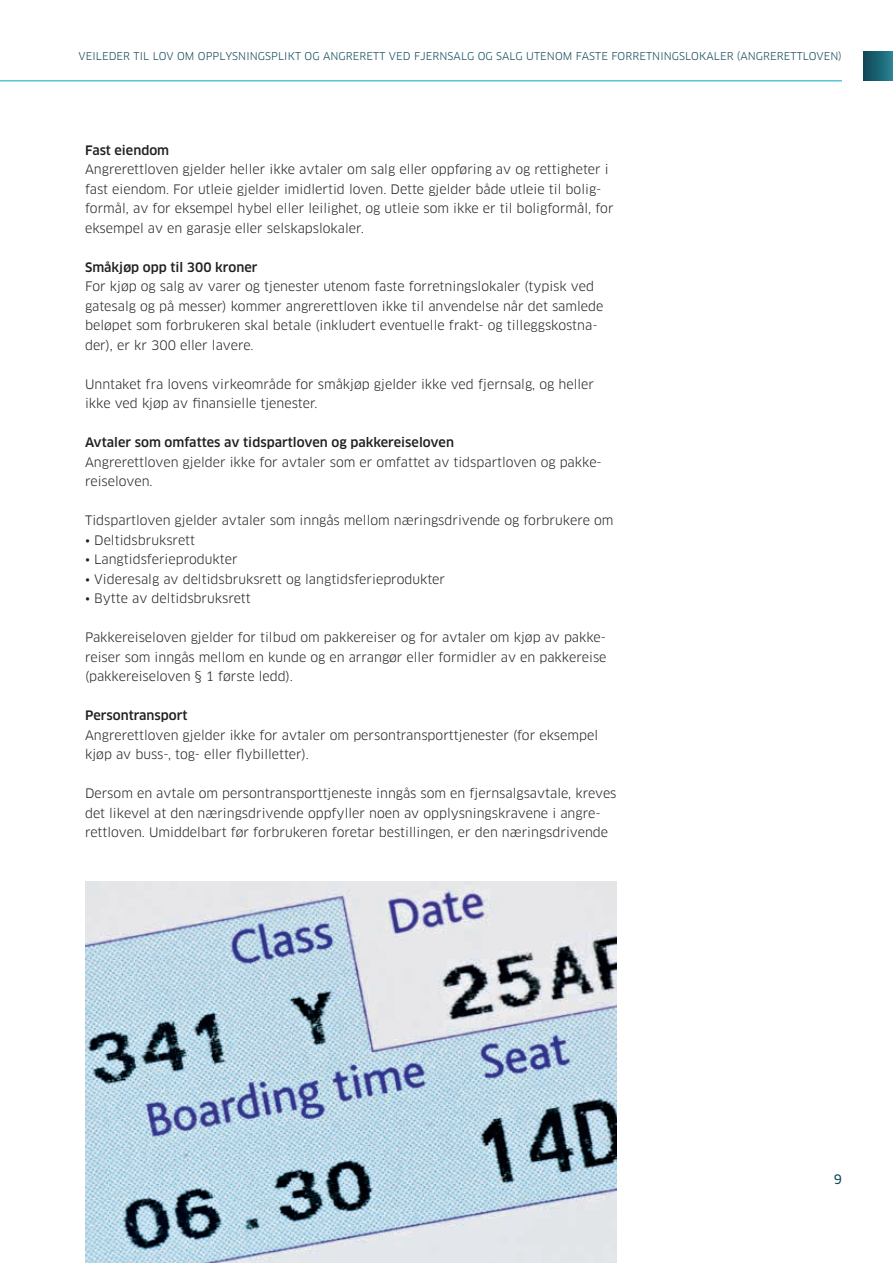
<style>
.page{position:relative;width:893px;height:1263px;background:#fff}
.page>*{position:absolute;margin:0;border:0;box-sizing:border-box;transform-origin:0 0}
.t1{font:12.75px/19.5px "Clan OT";color:#231f20}
.t2{font:500 12.75px "Clan OT";color:#231f20}
.t3{font:12.75px "Clan OT News";color:#0e4858}
.t4{font:10.5px "Clan OT";letter-spacing:.01em;color:#0e4858}
</style>
<div class="page">
<hr style="left:0;top:80px;width:842px;height:2px;background:#52c5d6">
<div style="left:863px;top:51px;width:30px;height:30px;background:linear-gradient(to right,#0c4655,#2a808f)"></div>
<img style="left:85px;top:882px;width:532px;height:381px">
<p class="t4" style="left:79px;top:50px;width:765px">VEILEDER TIL LOV OM OPPLYSNINGSPLIKT OG ANGRERETT VED FJERNSALG OG SALG UTENOM FASTE FORRETNINGSLOKALER (ANGRERETTLOVEN)</p>
<p class="t2" style="left:85px;top:142px;width:86px">Fast eiendom</p>
<p class="t1" style="left:85px;top:160px;width:530px">Angrerettloven gjelder heller ikke avtaler om salg eller oppføring av og rettigheter i fast eiendom. For utleie gjelder imidlertid loven. Dette gjelder både utleie til bolig&shy;formål, av for eksempel hybel eller leilighet, og utleie som ikke er til boligformål, for eksempel av en garasje eller selskapslokaler.</p>
<p class="t2" style="left:85px;top:259px;width:174px">Småkjøp opp til 300 kroner</p>
<p class="t1" style="left:85px;top:277px;width:520px">For kjøp og salg av varer og tjenester utenom faste forretningslokaler (typisk ved gatesalg og på messer) kommer angrerettloven ikke til anvendelse når det samlede beløpet som forbrukeren skal betale (inkludert eventuelle frakt- og tilleggskostna&shy;der), er kr 300 eller lavere.</p>
<p class="t1" style="left:85px;top:374px;width:511px">Unntaket fra lovens virkeområde for småkjøp gjelder ikke ved fjernsalg, og heller ikke ved kjøp av finansielle tjenester.</p>
<p class="t2" style="left:85px;top:435px;width:370px">Avtaler som omfattes av tidspartloven og pakkereiseloven</p>
<p class="t1" style="left:85px;top:452px;width:518px">Angrerettloven gjelder ikke for avtaler som er omfattet av tidspartloven og pakke&shy;reiseloven.</p>
<p class="t1" style="left:85px;top:511px;width:530px">Tidspartloven gjelder avtaler som inngås mellom næringsdrivende og forbrukere om</p>
<p class="t1" style="left:85px;top:530px;width:112px">• Deltidsbruksrett</p>
<p class="t1" style="left:85px;top:550px;width:154px">• Langtidsferieprodukter</p>
<p class="t1" style="left:85px;top:569px;width:362px">• Videresalg av deltidsbruksrett og langtidsferieprodukter</p>
<p class="t1" style="left:85px;top:589px;width:167px">• Bytte av deltidsbruksrett</p>
<p class="t1" style="left:85px;top:628px;width:523px;text-align:justify">Pakkereiseloven gjelder for tilbud om pakkereiser og for avtaler om kjøp av pakke&shy;reiser som inngås mellom en kunde og en arrangør eller formidler av en pakkereise (pakkereiseloven § 1 første ledd).</p>
<p class="t2" style="left:85px;top:708px;width:104px">Persontransport</p>
<p class="t1" style="left:85px;top:725px;width:515px">Angrerettloven gjelder ikke for avtaler om persontransporttjenester (for eksempel kjøp av buss-, tog- eller flybilletter).</p>
<p class="t1" style="left:85px;top:784px;width:533px">Dersom en avtale om persontransporttjeneste inngås som en fjernsalgsavtale, kreves det likevel at den næringsdrivende oppfyller noen av opplysningskravene i angre&shy;rettloven. Umiddelbart før forbrukeren foretar bestillingen, er den næringsdrivende</p>
<p class="t3" style="left:834px;top:1171px;width:10px">9</p>
</div>
